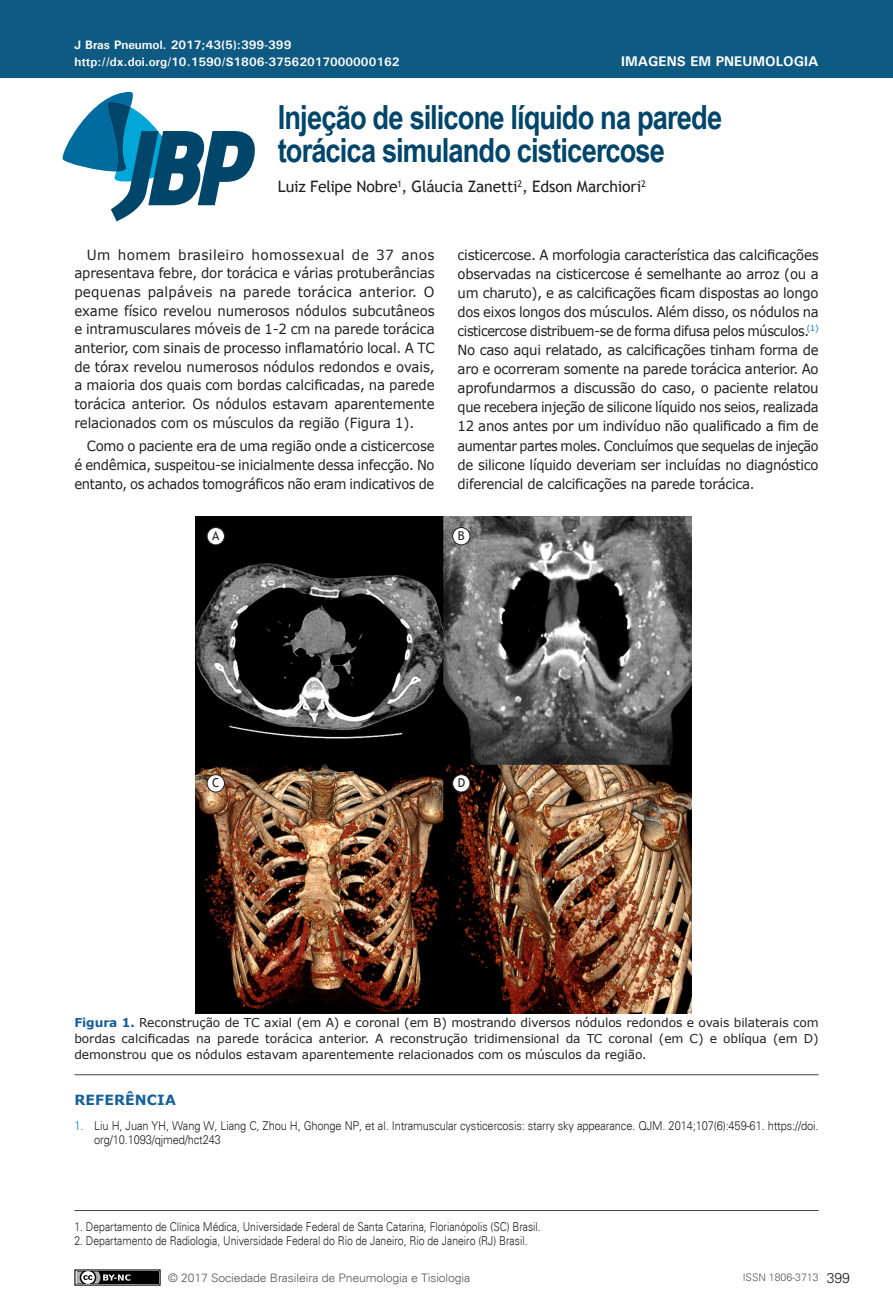
<style>
.page{position:relative;width:893px;height:1315px;background:#fff}
.page>*{position:absolute;margin:0;border:0;box-sizing:border-box;transform-origin:0 0}
.Título{font:700 33.25px/33.2px "Arial Narrow";letter-spacing:-.025em;color:#00466b}
.Autores{font:15.75px "Trebuchet MS";letter-spacing:-.015em;color:#231f20}
.Corpo_PT{font:14px/19.1px "Verdana";letter-spacing:-.02em;color:#231f20;text-align:justify;scale:.95 1}
.Corpo_PT-2{font:14px/18.7px "Verdana";letter-spacing:-.02em;color:#231f20;text-align:justify}
.t1{font:700 14px "Univers";color:#fff}
.Título_Refer{font:700 14px "Verdana";letter-spacing:.01em;color:#15609a}
.t2{font:300 14px "Univers";color:#231f20}
.Legendas{font:12.25px/15.8px "Verdana";letter-spacing:-.01em;color:#231f20;text-align:justify}
.Inst_sem_resumo{font:300 12.25px/14px "Univers";letter-spacing:-.01em;color:#231f20;scale:.9 1}
.Inst_sem_resumo-2{font:300 12.25px "Univers";letter-spacing:-.01em;color:#231f20;scale:.85 1}
.End_2{font:300 12.25px "Univers";color:#231f20;scale:.85 1}
.cabeçalho{font:700 12.25px "Univers";color:#fff}
.t3{font:12.25px "Trebuchet MS";color:#231f20}
.t4{font:300 11.72px "Univers";letter-spacing:-.01em;color:#57585a;scale:1.04 1}
.t5{font:300 10.5px "Univers";color:#57585a}
.s1{font-weight:700;color:#15609a}
.s2{color:#0072bc}
</style>
<div class="page">
<div style="left:0;top:0;width:893px;height:78px;background:#0f5a82"></div>
<svg style="left:62px;top:91px;width:193px;height:130px"></svg>
<svg style="left:76px;top:1271px;width:83px;height:12px"></svg>
<div style="left:74px;top:1269px;width:87px;height:16px;border:1px solid #000"></div>
<div style="left:77px;top:1271px;width:81px;height:12px;background:#000"></div>
<svg style="left:77px;top:1271px;width:53px;height:12px"></svg>
<hr style="left:74px;top:1210px;width:745px;height:1px;background:#454647">
<img style="left:195px;top:517px;width:496px;height:496px">
<div style="left:207px;top:527px;width:17px;height:18px;background:#fff;border-radius:50%"></div>
<div style="left:207px;top:527px;width:18px;height:18px;border:1px solid #231f20;border-radius:50%"></div>
<div style="left:453px;top:527px;width:17px;height:18px;background:#fff;border-radius:50%"></div>
<div style="left:452px;top:527px;width:18px;height:18px;border:1px solid #231f20;border-radius:50%"></div>
<div style="left:207px;top:774px;width:17px;height:18px;background:#fff;border-radius:50%"></div>
<div style="left:207px;top:774px;width:18px;height:18px;border:1px solid #231f20;border-radius:50%"></div>
<div style="left:453px;top:774px;width:17px;height:18px;background:#fff;border-radius:50%"></div>
<div style="left:452px;top:774px;width:18px;height:18px;border:1px solid #231f20;border-radius:50%"></div>
<hr style="left:74px;top:1074px;width:745px;height:1px;background:#454647">
<p class="cabeçalho" style="left:74px;top:38px;width:218px">J Bras Pneumol. 2017;43(5):399-399</p>
<p class="t1" style="left:621px;top:52px;width:199px">IMAGENS EM PNEUMOLOGIA</p>
<p class="cabeçalho" style="left:74px;top:54px;width:327px">http://dx.doi.org/10.1590/S1806-37562017000000162</p>
<p class="Título" style="left:278px;top:99px;width:446px">Injeção de silicone líquido na parede torácica simulando cisticercose</p>
<p class="Autores" style="left:278px;top:177px;width:369px">Luiz Felipe Nobre<sup>1</sup>, Gláucia Zanetti<sup>2</sup>, Edson Marchiori<sup>2</sup></p>
<p class="Corpo_PT-2" style="left:74px;top:245px;width:362px;text-indent:12px">Um homem brasileiro homossexual de 37 anos apresentava febre, dor torácica e várias protuberâncias pequenas palpáveis na parede torácica anterior. O exame físico revelou numerosos nódulos subcutâneos e intramusculares móveis de 1-2 cm na parede torácica anterior, com sinais de processo inflamatório local. A TC de tórax revelou numerosos nódulos redondos e ovais, a maioria dos quais com bordas calcificadas, na parede torácica anterior. Os nódulos estavam aparentemente relacionados com os músculos da região (Figura 1).</p>
<p class="Corpo_PT" style="left:74px;top:437px;width:381px;text-indent:12px">Como o paciente era de uma região onde a cisticercose é endêmica, suspeitou-se inicialmente dessa infecção. No entanto, os achados tomográficos não eram indicativos de</p>
<p class="Corpo_PT" style="left:458px;top:245px;width:381px">cisticercose. A morfologia característica das calcificações observadas na cisticercose é semelhante ao arroz (ou a um charuto), e as calcificações ficam dispostas ao longo dos eixos longos dos músculos. Além disso, os nódulos na cisticercose distribuem-se de forma difusa pelos músculos.<sup>(1)<br></sup>No caso aqui relatado, as calcificações tinham forma de aro e ocorreram somente na parede torácica anterior. Ao aprofundarmos a discussão do caso, o paciente relatou que recebera injeção de silicone líquido nos seios, realizada 12 anos antes por um indivíduo não qualificado a fim de aumentar partes moles. Concluímos que sequelas de injeção de silicone líquido deveriam ser incluídas no diagnóstico diferencial de calcificações na parede torácica.</p>
<p class="t3" style="left:212px;top:528px;width:9px">A</p>
<p class="t3" style="left:458px;top:528px;width:8px">B</p>
<p class="t3" style="left:212px;top:775px;width:9px">C</p>
<p class="t3" style="left:458px;top:775px;width:9px">D</p>
<p class="Legendas" style="left:74px;top:1015px;width:746px"><span class="s1">Figura 1.</span> Reconstrução de TC axial (em A) e coronal (em B) mostrando diversos nódulos redondos e ovais bilaterais com bordas calcificadas na parede torácica anterior. A reconstrução tridimensional da TC coronal (em C) e oblíqua (em D) demonstrou que os nódulos estavam aparentemente relacionados com os músculos da região.</p>
<p class="Título_Refer" style="left:74px;top:1090px;width:103px">REFERÊNCIA</p>
<p class="Inst_sem_resumo" style="left:94px;top:1119px;width:806px;text-indent:-20px"><span class="s2">1.</span> Liu H, Juan YH, Wang W, Liang C, Zhou H, Ghonge NP, et al. Intramuscular cysticercosis: starry sky appearance. QJM. 2014;107(6):459-61. https://doi. org/10.1093/qjmed/hct243</p>
<p class="Inst_sem_resumo-2" style="left:74px;top:1219px;width:550px">1. Departamento de Clínica Médica, Universidade Federal de Santa Catarina, Florianópolis (SC) Brasil.</p>
<p class="End_2" style="left:74px;top:1233px;width:535px">2. Departamento de Radiologia, Universidade Federal do Rio de Janeiro, Rio de Janeiro (RJ) Brasil.</p>
<p class="t4" style="left:168px;top:1270px;width:292px">© 2017 Sociedade Brasileira de Pneumologia e Tisiologia</p>
<p class="t5" style="left:743px;top:1271px;width:77px">ISSN 1806-3713</p>
<p class="t2" style="left:827px;top:1269px;width:25px">399</p>
</div>
